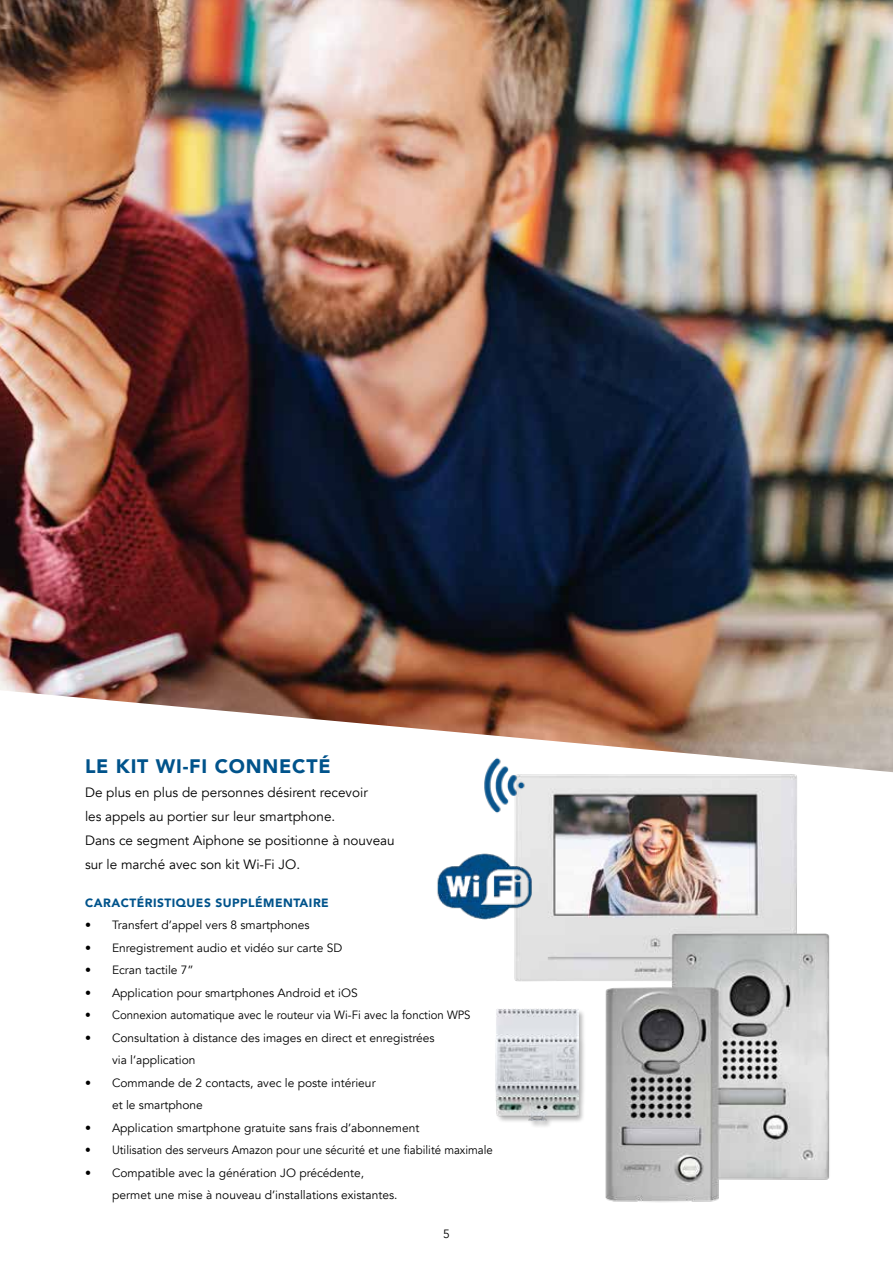
<style>
.page{position:relative;width:893px;height:1263px;background:#fff}
.page>*{position:absolute;margin:0;border:0;box-sizing:border-box;transform-origin:0 0}
.t1{font:900 19.5px "Avenir";letter-spacing:.04em;color:#00538b}
.t2{font:13.5px/24px "Avenir";color:#000}
.t3{font:12px/22.5px "Avenir";color:#000}
.t4{font:12px "Avenir";color:#000;scale:.95 1}
.t5{font:900 12px "Avenir";letter-spacing:.04em;color:#00538b}
</style>
<div class="page">
<img style="left:0;top:0;width:893px;height:690px">
<svg style="left:4px;top:690px;width:889px;height:57px"></svg>
<img style="left:514px;top:747px;width:379px;height:455px">
<img style="left:470px;top:746px;width:61px;height:79px">
<div style="left:494px;top:1008px;width:92px;height:121px;background:#000;opacity:.3"></div>
<img style="left:496px;top:1009px;width:82px;height:112px">
<img style="left:437px;top:851px;width:108px;height:69px">
<h1 class="t1" style="left:85px;top:749px;width:247px">LE KIT WI-FI CONNECTÉ</h1>
<p class="t2" style="left:85px;top:780px;width:311px">De plus en plus de personnes désirent recevoir<br>les appels au portier sur leur smartphone.<br>Dans ce segment Aiphone se positionne à nouveau sur le marché avec son kit Wi-Fi JO.</p>
<p class="t5" style="left:85px;top:892px;width:245px">CARACTÉRISTIQUES SUPPLÉMENTAIRE</p>
<p class="t3" style="left:85px;top:914px;width:226px">• Transfert d’appel vers 8 smartphones</p>
<p class="t3" style="left:85px;top:936px;width:259px">• Enregistrement audio et vidéo sur carte SD</p>
<p class="t3" style="left:85px;top:959px;width:110px">• Ecran tactile 7”</p>
<p class="t3" style="left:85px;top:981px;width:274px">• Application pour smartphones Android et iOS</p>
<p class="t4" style="left:85px;top:1008px;width:407px">• Connexion automatique avec le routeur via Wi-Fi avec la fonction WPS</p>
<p class="t3" style="left:112px;top:1026px;width:324px;text-indent:-27px">• Consultation à distance des images en direct et enregistrées via l’application</p>
<p class="t3" style="left:112px;top:1071px;width:265px;text-indent:-27px">• Commande de 2 contacts, avec le poste intérieur et le smartphone</p>
<p class="t3" style="left:85px;top:1116px;width:336px">• Application smartphone gratuite sans frais d’abonnement</p>
<p class="t4" style="left:85px;top:1143px;width:431px">• Utilisation des serveurs Amazon pour une sécurité et une fiabilité maximale</p>
<p class="t3" style="left:112px;top:1161px;width:287px;text-indent:-27px">• Compatible avec la génération JO précédente, permet une mise à nouveau d’installations existantes.</p>
<p class="t3" style="left:443px;top:1223px;width:8px">5</p>
</div>
